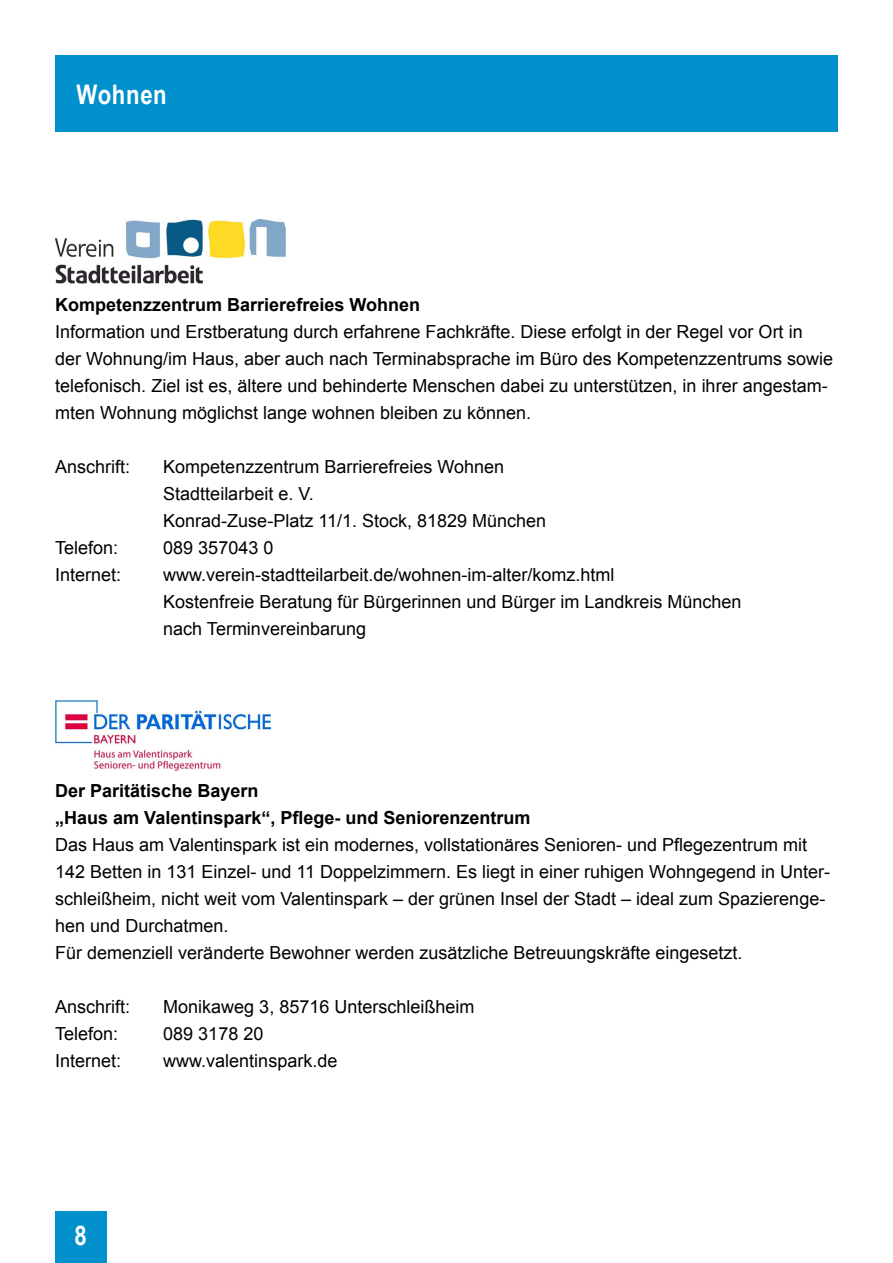
<style>
.page{position:relative;width:893px;height:1263px;background:#fff}
.page>*{position:absolute;margin:0;border:0;box-sizing:border-box;transform-origin:0 0}
.t1{font:700 27px "USH Bold Arial Narrow";letter-spacing:.025em;color:#fff}
.t2{font:18px/27px "Arial";color:#000}
.t3{font:700 18px/27px "Arial";color:#000}
</style>
<div class="page">
<div style="left:55px;top:55px;width:783px;height:77px;background:#0091cc"></div>
<div style="left:55px;top:1212px;width:51px;height:51px;background:#0091cc"></div>
<img style="left:55px;top:220px;width:230px;height:64px">
<img style="left:55px;top:700px;width:215px;height:70px">
<h1 class="t1" style="left:77px;top:74px;width:92px">Wohnen</h1>
<p class="t3" style="left:55px;top:292px;width:366px">Kompetenzzentrum Barrierefreies Wohnen</p>
<p class="t2" style="left:55px;top:318px;width:779px">Information und Erstberatung durch erfahrene Fachkräfte. Diese erfolgt in der Regel vor Ort in der Wohnung/im Haus, aber auch nach Terminabsprache im Büro des Kompetenzzentrums sowie telefonisch. Ziel ist es, ältere und behinderte Menschen dabei zu unterstützen, in ihrer angestam&shy;mten Wohnung möglichst lange wohnen bleiben zu können.</p>
<p class="t2" style="left:55px;top:453px;width:77px">Anschrift:</p>
<p class="t2" style="left:163px;top:453px;width:384px">Kompetenzzentrum Barrierefreies Wohnen<br>Stadtteilarbeit e. V.<br>Konrad-Zuse-Platz 11/1. Stock, 81829 München</p>
<p class="t2" style="left:55px;top:534px;width:65px">Telefon:</p>
<p class="t2" style="left:163px;top:534px;width:112px">089 357043 0</p>
<p class="t2" style="left:55px;top:561px;width:68px">Internet:</p>
<p class="t2" style="left:163px;top:561px;width:580px">www.verein-stadtteilarbeit.de/wohnen-im-alter/komz.html<br>Kostenfreie Beratung für Bürgerinnen und Bürger im Landkreis München nach Terminvereinbarung</p>
<p class="t3" style="left:55px;top:778px;width:477px">Der Paritätische Bayern<br>„Haus am Valentinspark“, Pflege- und Seniorenzentrum</p>
<p class="t2" style="left:55px;top:831px;width:776px">Das Haus am Valentinspark ist ein modernes, vollstationäres Senioren- und Pflegezentrum mit 142 Betten in 131 Einzel- und 11 Doppelzimmern. Es liegt in einer ruhigen Wohngegend in Unter&shy;schleißheim, nicht weit vom Valentinspark – der grünen Insel der Stadt – ideal zum Spazierenge&shy;hen und Durchatmen.<br>Für demenziell veränderte Bewohner werden zusätzliche Betreuungskräfte eingesetzt.</p>
<p class="t2" style="left:55px;top:993px;width:77px">Anschrift:</p>
<p class="t2" style="left:163px;top:993px;width:313px">Monikaweg 3, 85716 Unterschleißheim</p>
<p class="t2" style="left:55px;top:1020px;width:65px">Telefon:</p>
<p class="t2" style="left:163px;top:1020px;width:102px">089 3178 20</p>
<p class="t2" style="left:55px;top:1047px;width:68px">Internet:</p>
<p class="t2" style="left:163px;top:1047px;width:176px">www.valentinspark.de</p>
<h1 class="t1" style="left:75px;top:1214px;width:14px">8</h1>
</div>
